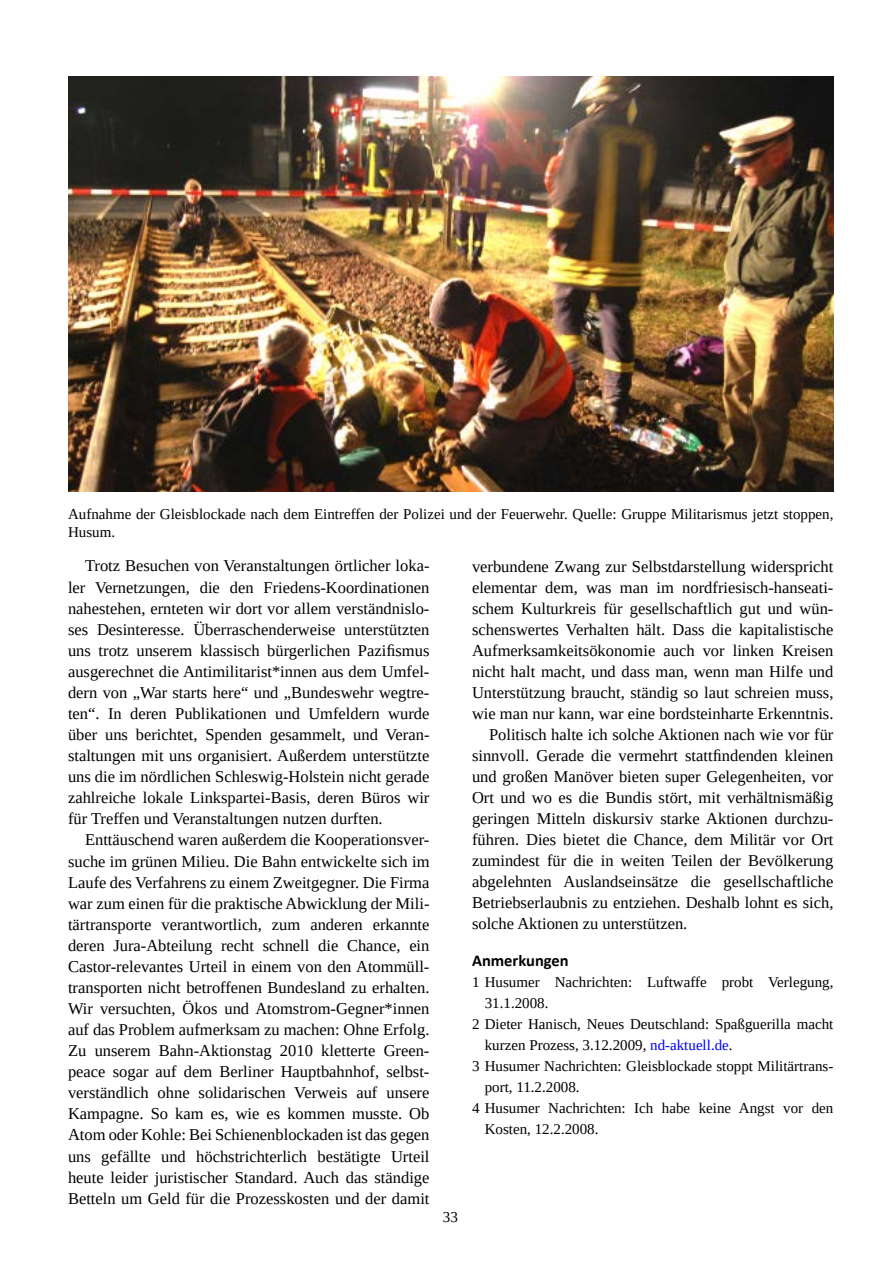
<style>
.page{position:relative;width:893px;height:1263px;background:#fff}
.page>*{position:absolute;margin:0;border:0;box-sizing:border-box;transform-origin:0 0}
.t1{font:16.5px/21px "Liberation Serif";color:#000;text-align:justify}
.t2{font:700 16.5px "Calibri";color:#000}
.t3{font:15px/18px "Liberation Serif";color:#000}
.s1{color:#00f}
</style>
<div class="page">
<img style="left:68px;top:77px;width:765px;height:415px">
<p class="t3" style="left:68px;top:505px;width:767px">Aufnahme der Gleisblockade nach dem Eintreffen der Polizei und der Feuerwehr. Quelle: Gruppe Militarismus jetzt stoppen,<br>Husum.</p>
<p class="t1" style="left:68px;top:555px;width:363px;text-indent:17px">Trotz Besuchen von Veranstaltungen örtlicher loka&shy;ler Vernetzungen, die den Friedens-Koordinationen nahestehen, ernteten wir dort vor allem verständnislo&shy;ses Desinteresse. Überraschenderweise unterstützten uns trotz unserem klassisch bürgerlichen Pazifismus ausgerechnet die Antimilitarist*innen aus dem Umfel&shy;dern von „War starts here“ und „Bundeswehr wegtre&shy;ten“. In deren Publikationen und Umfeldern wurde über uns berichtet, Spenden gesammelt, und Veran&shy;staltungen mit uns organisiert. Außerdem unterstützte uns die im nördlichen Schleswig-Holstein nicht gerade zahlreiche lokale Linkspartei-Basis, deren Büros wir für Treffen und Veranstaltungen nutzen durften.</p>
<p class="t1" style="left:68px;top:829px;width:363px;text-indent:17px">Enttäuschend waren außerdem die Kooperationsver&shy;suche im grünen Milieu. Die Bahn entwickelte sich im Laufe des Verfahrens zu einem Zweitgegner. Die Firma war zum einen für die praktische Abwicklung der Mili&shy;tärtransporte verantwortlich, zum anderen erkannte deren Jura-Abteilung recht schnell die Chance, ein Castor-relevantes Urteil in einem von den Atommüll&shy;transporten nicht betroffenen Bundesland zu erhalten.<br>Wir versuchten, Ökos und Atomstrom-Gegner*innen auf das Problem aufmerksam zu machen: Ohne Erfolg.<br>Zu unserem Bahn-Aktionstag 2010 kletterte Green&shy;peace sogar auf dem Berliner Hauptbahnhof, selbst&shy;verständlich ohne solidarischen Verweis auf unsere Kampagne. So kam es, wie es kommen musste. Ob Atom oder Kohle: Bei Schienenblockaden ist das gegen uns gefällte und höchstrichterlich bestätigte Urteil heute leider juristischer Standard. Auch das ständige Betteln um Geld für die Prozesskosten und der damit</p>
<p class="t3" style="left:443px;top:1208px;width:16px">33</p>
<p class="t1" style="left:472px;top:556px;width:363px">verbundene Zwang zur Selbstdarstellung widerspricht</p>
<p class="t1" style="left:472px;top:577px;width:363px">elementar dem, was man im nordfriesisch-hanseati-</p>
<p class="t1" style="left:472px;top:598px;width:363px">schem Kulturkreis für gesellschaftlich gut und wün-</p>
<p class="t1" style="left:472px;top:619px;width:363px">schenswertes Verhalten hält. Dass die kapitalistische</p>
<p class="t1" style="left:472px;top:640px;width:363px">Aufmerksamkeitsökonomie auch vor linken Kreisen</p>
<p class="t1" style="left:472px;top:661px;width:363px">nicht halt macht, und dass man, wenn man Hilfe und</p>
<p class="t1" style="left:472px;top:682px;width:363px">Unterstützung braucht, ständig so laut schreien muss,</p>
<p class="t1" style="left:472px;top:703px;width:363px">wie man nur kann, war eine bordsteinharte Erkenntnis.</p>
<p class="t1" style="left:489px;top:724px;width:346px">Politisch halte ich solche Aktionen nach wie vor für</p>
<p class="t1" style="left:472px;top:745px;width:363px">sinnvoll. Gerade die vermehrt stattfindenden kleinen</p>
<p class="t1" style="left:472px;top:766px;width:363px">und großen Manöver bieten super Gelegenheiten, vor</p>
<p class="t1" style="left:472px;top:787px;width:363px">Ort und wo es die Bundis stört, mit verhältnismäßig</p>
<p class="t1" style="left:472px;top:808px;width:363px">geringen Mitteln diskursiv starke Aktionen durchzu-</p>
<p class="t1" style="left:472px;top:829px;width:363px">führen. Dies bietet die Chance, dem Militär vor Ort</p>
<p class="t1" style="left:472px;top:850px;width:363px">zumindest für die in weiten Teilen der Bevölkerung</p>
<p class="t1" style="left:472px;top:871px;width:363px">abgelehnten Auslandseinsätze die gesellschaftliche</p>
<p class="t1" style="left:472px;top:892px;width:363px">Betriebserlaubnis zu entziehen. Deshalb lohnt es sich,</p>
<p class="t1" style="left:472px;top:913px;width:217px">solche Aktionen zu unterstützen.</p>
<p class="t2" style="left:472px;top:949px;width:98px">Anmerkungen</p>
<p class="t3" style="left:472px;top:973px;width:363px">1 Husumer Nachrichten: Luftwaffe probt Verlegung,</p>
<p class="t3" style="left:485px;top:994px;width:65px">31.1.2008.</p>
<p class="t3" style="left:472px;top:1015px;width:363px">2 Dieter Hanisch, Neues Deutschland: Spaßguerilla macht</p>
<p class="t3" style="left:485px;top:1036px;width:249px">kurzen Prozess, 3.12.2009, <span class="s1">nd-aktuell.de</span>.</p>
<p class="t3" style="left:472px;top:1057px;width:363px">3 Husumer Nachrichten: Gleisblockade stoppt Militärtrans-</p>
<p class="t3" style="left:485px;top:1078px;width:96px">port, 11.2.2008.</p>
<p class="t3" style="left:472px;top:1099px;width:363px">4 Husumer Nachrichten: Ich habe keine Angst vor den</p>
<p class="t3" style="left:485px;top:1120px;width:115px">Kosten, 12.2.2008.</p>
</div>
